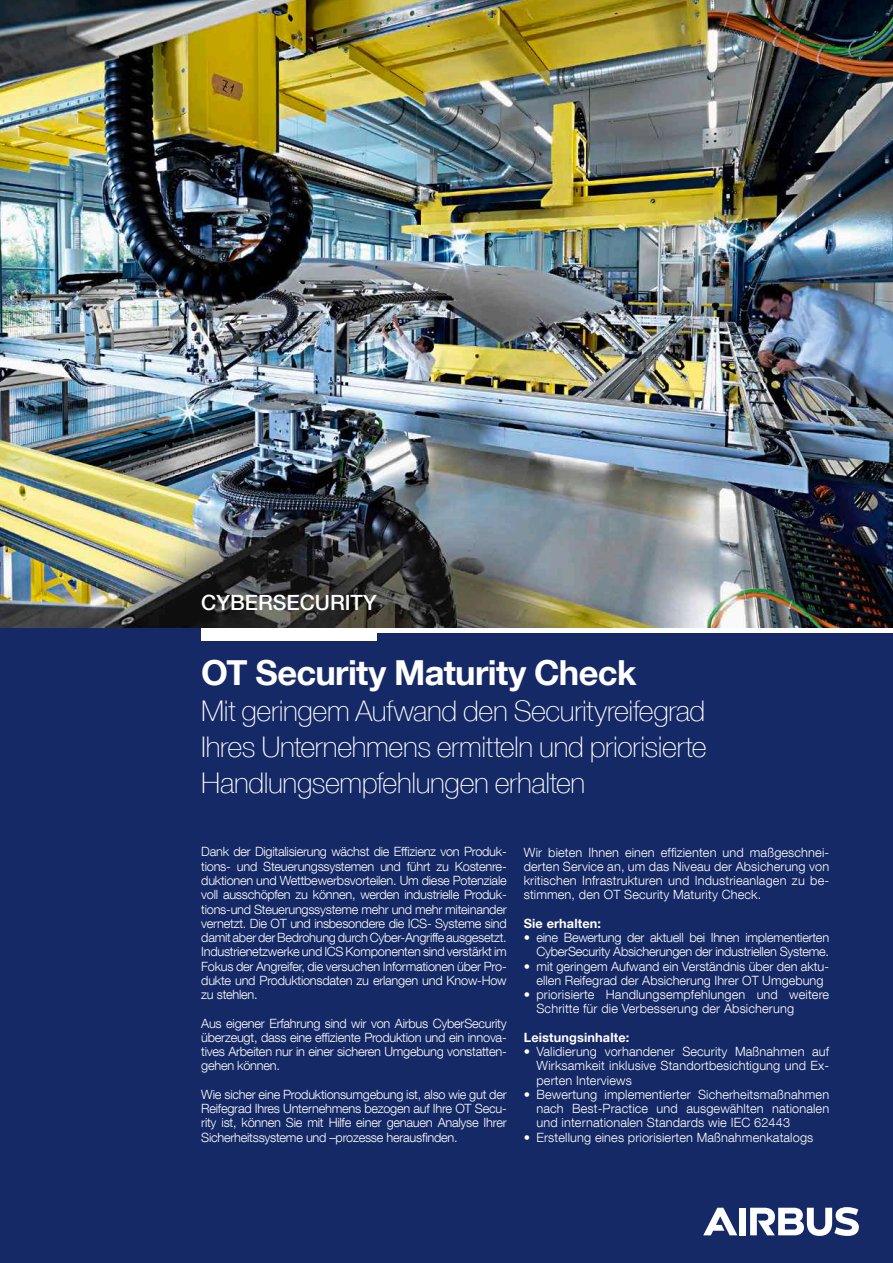
<style>
.page{position:relative;width:893px;height:1263px;background:#fff}
.page>*{position:absolute;margin:0;border:0;box-sizing:border-box;transform-origin:0 0}
.t1{font:700 34.5px "Helvetica Neue LT Com";letter-spacing:-.02em;color:#fff}
.t2{font:100 28.5px/36px "Helvetica Neue LT Com";letter-spacing:-.01em;color:#fff;text-align:justify}
.t3{font:500 21px "Helvetica Neue LT Com";color:#fff}
.t4{font:300 12.75px/14.2px "Helvetica Neue LT Com";color:#fff;text-align:justify}
.t5{font:300 12.75px/14.2px "Helvetica Neue LT Com";letter-spacing:-.02em;color:#fff;text-align:right}
.t6{font:700 12.75px "Helvetica Neue LT Com";letter-spacing:.01em;color:#fff}
</style>
<div class="page">
<img style="left:0;top:0;width:893px;height:628px">
<div style="left:0;top:628px;width:893px;height:635px;background:#152966"></div>
<hr style="left:201px;top:628px;width:692px;height:4px;background:#fff">
<div style="left:201px;top:628px;width:176px;height:13px;background:#fff"></div>
<div style="left:739px;top:1208px;width:7px;height:27px;background:#fff"></div>
<svg style="left:703px;top:1208px;width:34px;height:27px"></svg>
<svg style="left:750px;top:1207px;width:109px;height:29px"></svg>
<h3 class="t3" style="left:201px;top:590px;width:177px">CYBERSECURITY</h3>
<h1 class="t1" style="left:201px;top:651px;width:437px">OT Security Maturity Check</h1>
<h2 class="t2" style="left:201px;top:693px;width:507px">Mit geringem Aufwand den Securityreifegrad Ihres Unternehmens ermitteln und priorisierte Handlungsempfehlungen erhalten</h2>
<p class="t4" style="left:201px;top:844px;width:307px">Dank der Digitalisierung wächst die Effizienz von Produk&shy;tions- und Steuerungssystemen und führt zu Kostenre&shy;duktionen und Wettbewerbsvorteilen. Um diese Potenziale voll ausschöpfen zu können, werden industrielle Produk&shy;tions-und Steuerungssysteme mehr und mehr miteinander vernetzt. Die OT und insbesondere die ICS- Systeme sind damit aber der Bedrohung durch Cyber-Angriffe ausgesetzt.<br>Industrienetzwerke und ICS Komponenten sind verstärkt im Fokus der Angreifer, die versuchen Informationen über Pro&shy;dukte und Produktionsdaten zu erlangen und Know-How zu stehlen.</p>
<p class="t4" style="left:201px;top:1015px;width:307px">Aus eigener Erfahrung sind wir von Airbus CyberSecurity überzeugt, dass eine effiziente Produktion und ein innova&shy;tives Arbeiten nur in einer sicheren Umgebung vonstatten&shy;gehen können.</p>
<p class="t4" style="left:201px;top:1087px;width:307px">Wie sicher eine Produktionsumgebung ist, also wie gut der Reifegrad Ihres Unternehmens bezogen auf Ihre OT Secu&shy;rity ist, können Sie mit Hilfe einer genauen Analyse Ihrer Sicherheitssysteme und –prozesse herausfinden.</p>
<p class="t4" style="left:524px;top:845px;width:307px">Wir bieten Ihnen einen effizienten und maßgeschnei&shy;derten Service an, um das Niveau der Absicherung von kritischen Infrastrukturen und Industrieanlagen zu be&shy;stimmen, den OT Security Maturity Check.</p>
<p class="t6" style="left:524px;top:915px;width:79px">Sie erhalten:</p>
<p class="t5" style="left:524px;top:930px;width:307px">• eine Bewertung der aktuell bei Ihnen implementierten<br>CyberSecurity Absicherungen der industriellen Systeme.</p>
<p class="t4" style="left:524px;top:959px;width:307px;text-align:center">• mit geringem Aufwand ein Verständnis über den aktu&shy;ellen Reifegrad der Absicherung Ihrer OT Umgebung</p>
<p class="t4" style="left:536px;top:987px;width:294px;text-indent:-13px">• priorisierte Handlungsempfehlungen und weitere<br>Schritte für die Verbesserung der Absicherung</p>
<p class="t6" style="left:524px;top:1029px;width:107px">Leistungsinhalte:</p>
<p class="t4" style="left:536px;top:1044px;width:294px;text-indent:-13px">• Validierung vorhandener Security Maßnahmen auf Wirksamkeit inklusive Standortbesichtigung und Ex&shy;perten Interviews</p>
<p class="t4" style="left:536px;top:1087px;width:294px;text-indent:-13px">• Bewertung implementierter Sicherheitsmaßnahmen nach Best-Practice und ausgewählten nationalen und internationalen Standards wie IEC 62443</p>
<p class="t4" style="left:524px;top:1130px;width:291px">• Erstellung eines priorisierten Maßnahmenkatalogs</p>
</div>
